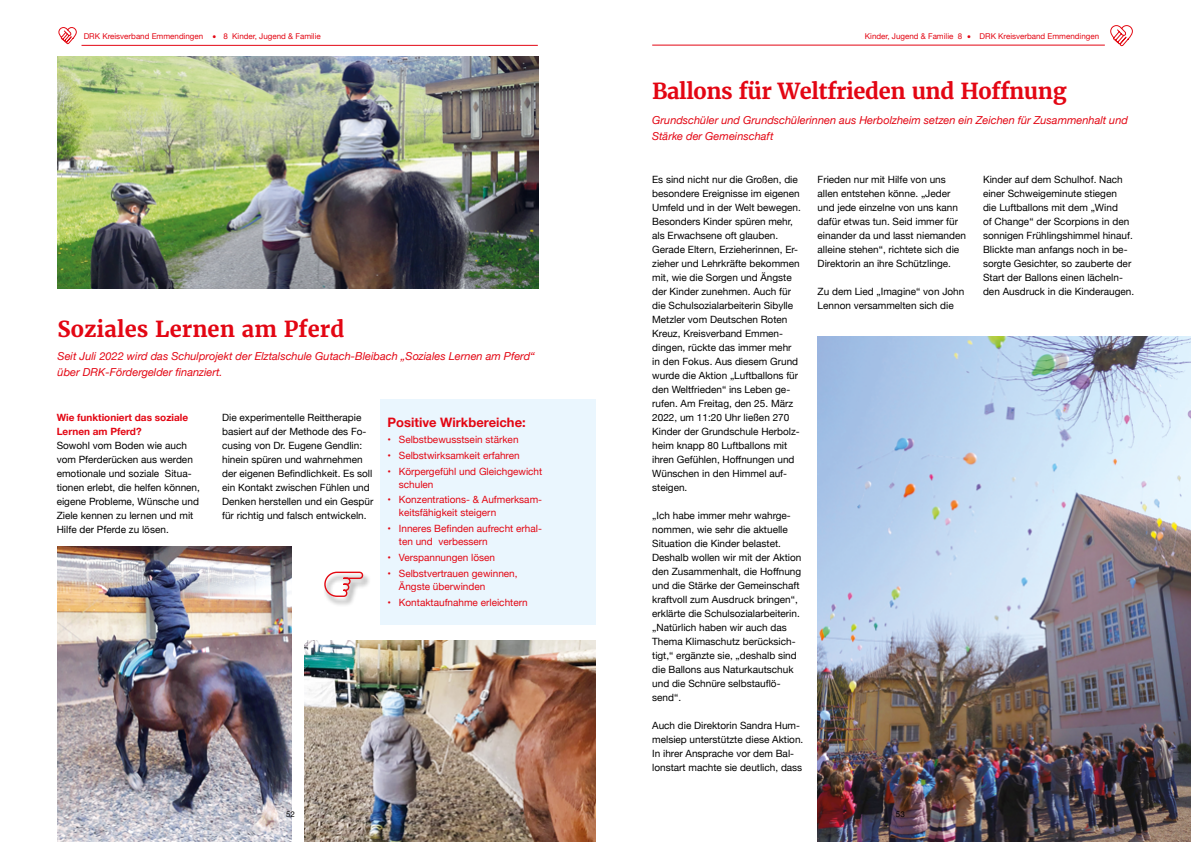
<style>
.page{position:relative;width:1191px;height:842px;background:#fff}
.page>*{position:absolute;margin:0;border:0;box-sizing:border-box;transform-origin:0 0}
.t1{font:700 22px "Merriweather";letter-spacing:-.02em;color:#e30613}
.t2{font:700 22px "Merriweather";color:#e30613}
.t3{font:700 13px "Helvetica Neue";color:#e30613}
.t4{font:italic 11px/16px "Helvetica Neue";color:#e30613}
.t5{font:10px/14px "Helvetica Neue";color:#000}
.t6{font:10px/13px "Helvetica Neue";color:#e30613}
.t7{font:700 10px/14px "Helvetica Neue";color:#e30613}
.t8{font:8px "Helvetica Neue";color:#e30613}
.t9{font:8px "Helvetica Neue";color:#000}
</style>
<div class="page">
<svg style="left:58px;top:27px;width:19px;height:18px"></svg>
<svg style="left:1110px;top:25px;width:23px;height:22px"></svg>
<hr style="left:81px;top:45px;width:457px;height:1px;background:#e30613">
<hr style="left:652px;top:45px;width:452px;height:1px;background:#e30613">
<img style="left:817px;top:337px;width:374px;height:505px">
<img style="left:58px;top:57px;width:481px;height:232px">
<div style="left:380px;top:399px;width:215px;height:225px;background:#eaf6fe"></div>
<img style="left:58px;top:547px;width:234px;height:295px">
<img style="left:305px;top:641px;width:290px;height:201px">
<div style="left:323px;top:572px;width:47px;height:34px;background:#000;opacity:.54"></div>
<svg style="left:323px;top:571px;width:42px;height:27px"></svg>
<p class="t8" style="left:84px;top:30px;width:121px">DRK Kreisverband Emmendingen</p>
<p class="t8" style="left:223px;top:30px;width:99px">8 Kinder, Jugend &amp; Familie</p>
<p class="t8" style="left:865px;top:30px;width:99px">Kinder, Jugend &amp; Familie 8</p>
<p class="t8" style="left:979px;top:30px;width:121px">DRK Kreisverband Emmendingen</p>
<h1 class="t2" style="left:58px;top:315px;width:288px">Soziales Lernen am Pferd</h1>
<p class="t4" style="left:58px;top:349px;width:479px">Seit Juli 2022 wird das Schulprojekt der Elztalschule Gutach-Bleibach „Soziales Lernen am Pferd“ über DRK-Fördergelder finanziert.</p>
<h2 class="t3" style="left:387px;top:412px;width:140px">Positive Wirkbereiche:</h2>
<p class="t6" style="left:387px;top:433px;width:132px">• Selbstbewusstsein stärken</p>
<p class="t6" style="left:387px;top:449px;width:134px">• Selbstwirksamkeit erfahren</p>
<p class="t6" style="left:399px;top:465px;width:145px;text-indent:-11px">• Körpergefühl und Gleichgewicht schulen</p>
<p class="t6" style="left:399px;top:494px;width:145px;text-indent:-11px">• Konzentrations- &amp; Aufmerksam&shy;keitsfähigkeit steigern</p>
<p class="t6" style="left:399px;top:523px;width:144px;text-indent:-11px">• Inneres Befinden aufrecht erhal&shy;ten und verbessern</p>
<p class="t6" style="left:387px;top:552px;width:109px">• Verspannungen lösen</p>
<p class="t6" style="left:399px;top:567px;width:120px;text-indent:-11px">• Selbstvertrauen gewinnen,<br>Ängste überwinden</p>
<p class="t6" style="left:387px;top:596px;width:142px">• Kontaktaufnahme erleichtern</p>
<p class="t5" style="left:222px;top:411px;width:153px">Die experimentelle Reittherapie basiert auf der Methode des Fo&shy;cusing von Dr. Eugene Gendlin: hinein spüren und wahrnehmen der eigenen Befindlichkeit. Es soll ein Kontakt zwischen Fühlen und<br>Denken herstellen und ein Gespür für richtig und falsch entwickeln.</p>
<p class="t7" style="left:57px;top:410px;width:133px">Wie funktioniert das soziale<br>Lernen am Pferd?</p>
<p class="t5" style="left:57px;top:439px;width:145px">Sowohl vom Boden wie auch vom Pferderücken aus werden emotionale und soziale Situa&shy;tionen erlebt, die helfen können, eigene Probleme, Wünsche und<br>Ziele kennen zu lernen und mit<br>Hilfe der Pferde zu lösen.</p>
<h1 class="t1" style="left:652px;top:77px;width:416px">Ballons für Weltfrieden und Hoffnung</h1>
<p class="t4" style="left:652px;top:112px;width:477px">Grundschüler und Grundschülerinnen aus Herbolzheim setzen ein Zeichen für Zusammenhalt und<br>Stärke der Gemeinschaft</p>
<p class="t5" style="left:983px;top:173px;width:153px">Kinder auf dem Schulhof. Nach einer Schweigeminute stiegen<br>die Luftballons mit dem „Wind<br>of Change“ der Scorpions in den sonnigen Frühlingshimmel hinauf.<br>Blickte man anfangs noch in be&shy;sorgte Gesichter, so zauberte der<br>Start der Ballons einen lächeln&shy;den Ausdruck in die Kinderaugen.</p>
<p class="t5" style="left:652px;top:173px;width:150px">Es sind nicht nur die Großen, die besondere Ereignisse im eigenen<br>Umfeld und in der Welt bewegen.<br>Besonders Kinder spüren mehr, als Erwachsene oft glauben.<br>Gerade Eltern, Erzieherinnen, Er&shy;zieher und Lehrkräfte bekommen mit, wie die Sorgen und Ängste der Kinder zunehmen. Auch für die Schulsozialarbeiterin Sibylle<br>Metzler vom Deutschen Roten<br>Kreuz, Kreisverband Emmen&shy;dingen, rückte das immer mehr in den Fokus. Aus diesem Grund wurde die Aktion „Luftballons für den Weltfrieden“ ins Leben ge&shy;rufen. Am Freitag, den 25. März<br>2022, um 11:20 Uhr ließen 270<br>Kinder der Grundschule Herbolz&shy;heim knapp 80 Luftballons mit ihren Gefühlen, Hoffnungen und<br>Wünschen in den Himmel auf&shy;steigen.</p>
<p class="t5" style="left:652px;top:509px;width:151px">„Ich habe immer mehr wahrge&shy;nommen, wie sehr die aktuelle<br>Situation die Kinder belastet.<br>Deshalb wollen wir mit der Aktion den Zusammenhalt, die Hoffnung und die Stärke der Gemeinschaft kraftvoll zum Ausdruck bringen“, erklärte die Schulsozialarbeiterin. „Natürlich haben wir auch das<br>Thema Klimaschutz berücksich&shy;tigt,“ ergänzte sie, „deshalb sind die Ballons aus Naturkautschuk und die Schnüre selbstauflö&shy;send“.</p>
<p class="t5" style="left:652px;top:719px;width:153px">Auch die Direktorin Sandra Hum&shy;melsiep unterstützte diese Aktion.<br>In ihrer Ansprache vor dem Bal&shy;lonstart machte sie deutlich, dass</p>
<p class="t5" style="left:817px;top:173px;width:150px">Frieden nur mit Hilfe von uns allen entstehen könne. „Jeder und jede einzelne von uns kann dafür etwas tun. Seid immer für einander da und lasst niemanden alleine stehen“, richtete sich die<br>Direktorin an ihre Schützlinge.</p>
<p class="t5" style="left:817px;top:285px;width:148px">Zu dem Lied „Imagine“ von John<br>Lennon versammelten sich die</p>
<p class="t9" style="left:286px;top:808px;width:10px">52</p>
<p class="t9" style="left:896px;top:808px;width:10px">53</p>
</div>
